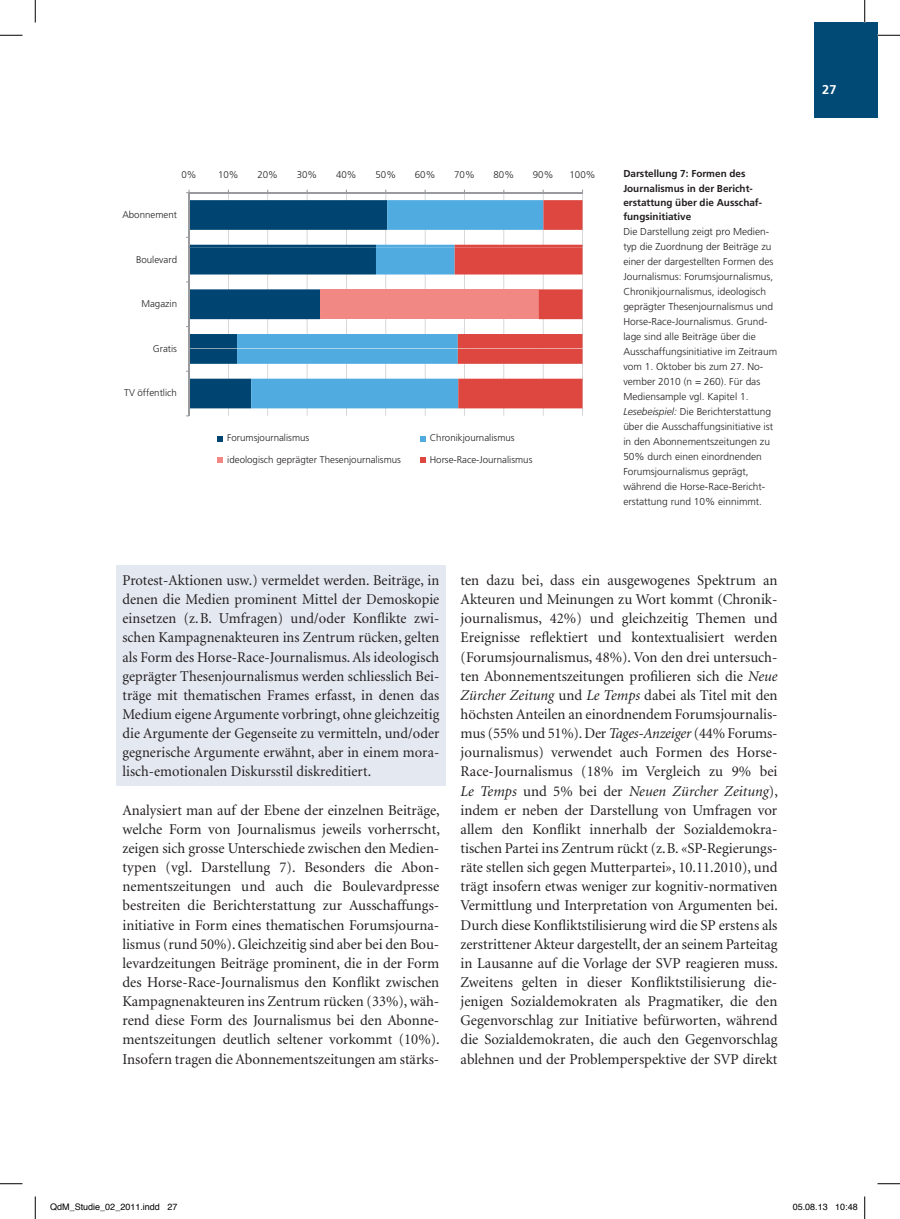
<style>
.page{position:relative;width:900px;height:1219px;background:#fff}
.page>*{position:absolute;margin:0;border:0;box-sizing:border-box;transform-origin:0 0}
.t1{font:15px/19.2px "Minion";color:#231f20}
.t2{font:15px/19.2px "Minion";color:#231f20;text-align:justify;scale:.96 1}
.t3{font:700 12.75px "Frutiger LT Std";color:#fff}
.t4{font:300 10.05px/15px "Frutiger LT Std";color:#231f20}
.t5{font:700 10.05px/14.2px "Frutiger LT Std";color:#231f20}
.t6{font:300 9.75px "Frutiger LT Std";color:#231f20}
.t7{font:9px "Helvetica";color:#000}
.s1{font-style:italic}
</style>
<div class="page">
<div style="left:813px;top:22px;width:64px;height:96px;background:#024a76"></div>
<div style="left:116px;top:566px;width:330px;height:220px;background:#e4e8f1"></div>
<hr style="left:582px;top:193px;width:1px;height:55px;background:#c7c8ca">
<hr style="left:543px;top:193px;width:1px;height:55px;background:#c7c8ca">
<hr style="left:503px;top:193px;width:1px;height:55px;background:#c7c8ca">
<hr style="left:464px;top:193px;width:1px;height:55px;background:#c7c8ca">
<hr style="left:425px;top:193px;width:1px;height:55px;background:#c7c8ca">
<hr style="left:385px;top:193px;width:1px;height:55px;background:#c7c8ca">
<hr style="left:346px;top:193px;width:1px;height:55px;background:#c7c8ca">
<hr style="left:307px;top:193px;width:1px;height:55px;background:#c7c8ca">
<hr style="left:267px;top:193px;width:1px;height:55px;background:#c7c8ca">
<hr style="left:228px;top:193px;width:1px;height:55px;background:#c7c8ca">
<hr style="left:189px;top:192px;width:393px;height:1px;background:#989a9d">
<hr style="left:188px;top:193px;width:2px;height:55px;background:#989a9d">
<hr style="left:582px;top:248px;width:1px;height:100px;background:#c7c8ca">
<hr style="left:582px;top:348px;width:1px;height:68px;background:#c7c8ca">
<hr style="left:543px;top:348px;width:1px;height:68px;background:#c7c8ca">
<hr style="left:503px;top:348px;width:1px;height:68px;background:#c7c8ca">
<hr style="left:464px;top:348px;width:1px;height:68px;background:#c7c8ca">
<hr style="left:425px;top:348px;width:1px;height:68px;background:#c7c8ca">
<hr style="left:385px;top:348px;width:1px;height:68px;background:#c7c8ca">
<hr style="left:346px;top:348px;width:1px;height:68px;background:#c7c8ca">
<hr style="left:307px;top:348px;width:1px;height:68px;background:#c7c8ca">
<hr style="left:267px;top:348px;width:1px;height:68px;background:#c7c8ca">
<hr style="left:228px;top:348px;width:1px;height:68px;background:#c7c8ca">
<hr style="left:188px;top:348px;width:2px;height:68px;background:#989a9d">
<svg style="left:186px;top:200px;width:396px;height:208px"></svg>
<svg style="left:217px;top:436px;width:6px;height:5px"></svg>
<svg style="left:420px;top:436px;width:5px;height:5px"></svg>
<svg style="left:217px;top:457px;width:6px;height:5px"></svg>
<svg style="left:420px;top:457px;width:5px;height:5px"></svg>
<svg style="left:0;top:35px;width:22px;height:1px"></svg>
<svg style="left:877px;top:35px;width:23px;height:1px"></svg>
<svg style="left:0;top:1183px;width:22px;height:1px"></svg>
<svg style="left:877px;top:1183px;width:23px;height:1px"></svg>
<svg style="left:35px;top:0;width:1px;height:22px"></svg>
<svg style="left:35px;top:1196px;width:1px;height:23px"></svg>
<svg style="left:864px;top:0;width:1px;height:22px"></svg>
<svg style="left:864px;top:1196px;width:1px;height:23px"></svg>
<p class="t6" style="left:181px;top:169px;width:17px">0%</p>
<p class="t6" style="left:218px;top:169px;width:22px">10%</p>
<p class="t6" style="left:257px;top:169px;width:22px">20%</p>
<p class="t6" style="left:297px;top:169px;width:22px">30%</p>
<p class="t6" style="left:336px;top:169px;width:22px">40%</p>
<p class="t6" style="left:375px;top:169px;width:22px">50%</p>
<p class="t6" style="left:415px;top:169px;width:22px">60%</p>
<p class="t6" style="left:454px;top:169px;width:22px">70%</p>
<p class="t6" style="left:493px;top:169px;width:22px">80%</p>
<p class="t6" style="left:533px;top:169px;width:22px">90%</p>
<p class="t6" style="left:569px;top:169px;width:27px">100%</p>
<p class="t6" style="left:122px;top:209px;width:56px">Abonnement</p>
<p class="t6" style="left:136px;top:254px;width:43px">Boulevard</p>
<p class="t6" style="left:141px;top:298px;width:37px">Magazin</p>
<p class="t6" style="left:153px;top:343px;width:26px">Gratis</p>
<p class="t6" style="left:124px;top:387px;width:54px">TV öffentlich</p>
<p class="t6" style="left:227px;top:432px;width:84px">Forumsjournalismus</p>
<p class="t6" style="left:430px;top:432px;width:86px">Chronikjournalismus</p>
<p class="t6" style="left:227px;top:454px;width:175px">ideologisch geprägter Thesenjournalismus</p>
<p class="t6" style="left:430px;top:454px;width:104px">Horse-Race-Journalismus</p>
<p class="t5" style="left:623px;top:167px;width:140px">Darstellung 7: Formen des<br>Journalismus in der Bericht&shy;erstattung über die Ausschaf&shy;fungsinitiative</p>
<p class="t4" style="left:623px;top:224px;width:155px">Die Darstellung zeigt pro Medien&shy;typ die Zuordnung der Beiträge zu einer der dargestellten Formen des Journalismus: Forumsjournalismus, Chronikjournalismus, ideologisch geprägter Thesenjournalismus und Horse-Race-Journalismus. Grund&shy;lage sind alle Beiträge über die Ausschaffungsinitiative im Zeitraum vom 1. Oktober bis zum 27. No&shy;vember 2010 (n = 260). Für das Mediensample vgl. Kapitel 1.<br><span class="s1">Lesebeispiel:</span> Die Berichterstattung über die Ausschaffungsinitiative ist in den Abonnementszeitungen zu 50% durch einen einordnenden Forumsjournalismus geprägt, während die Horse-Race-Bericht&shy;erstattung rund 10% einnimmt.</p>
<p class="t2" style="left:122px;top:571px;width:331px">Protest-Aktionen usw.) vermeldet werden. Beiträge, in denen die Medien prominent Mittel der Demoskopie einsetzen (z.B. Umfragen) und/oder Konflikte zwi&shy;schen Kampagnenakteuren ins Zentrum rücken, gelten als Form des Horse-Race-Journalismus. Als ideologisch geprägter Thesenjournalismus werden schliesslich Bei&shy;träge mit thematischen Frames erfasst, in denen das Medium eigene Argumente vorbringt, ohne gleichzeitig die Argumente der Gegenseite zu vermitteln, und/oder gegnerische Argumente erwähnt, aber in einem mora&shy;lisch-emotionalen Diskursstil diskreditiert.</p>
<p class="t1" style="left:122px;top:801px;width:319px">Analysiert man auf der Ebene der einzelnen Beiträge, welche Form von Journalismus jeweils vorherrscht, zeigen sich grosse Unterschiede zwischen den Medien&shy;typen (vgl. Darstellung 7). Besonders die Abon&shy;nementszeitungen und auch die Boulevardpresse bestreiten die Berichterstattung zur Ausschaffungs&shy;initiative in Form eines thematischen Forumsjourna&shy;lismus (rund 50%). Gleichzeitig sind aber bei den Bou&shy;levardzeitungen Beiträge prominent, die in der Form des Horse-Race-Journalismus den Konflikt zwischen Kampagnenakteuren ins Zentrum rücken (33%), wäh&shy;rend diese Form des Journalismus bei den Abonne&shy;mentszeitungen deutlich seltener vorkommt (10%).<br>Insofern tragen die Abonnementszeitungen am stärks-</p>
<p class="t1" style="left:460px;top:571px;width:319px">ten dazu bei, dass ein ausgewogenes Spektrum an Akteuren und Meinungen zu Wort kommt (Chronik&shy;journalismus, 42%) und gleichzeitig Themen und Ereignisse reflektiert und kontextualisiert werden (Forumsjournalismus, 48%). Von den drei untersuch&shy;ten Abonnementszeitungen profilieren sich die <span class="s1">Neue Zürcher Zeitung</span> und <span class="s1">Le Temps</span> dabei als Titel mit den höchsten Anteilen an einordnendem Forumsjournalis&shy;mus (55% und 51%). Der <span class="s1">Tages-Anzeiger</span> (44% Forums&shy;journalismus) verwendet auch Formen des Horse-Race-Journalismus (18% im Vergleich zu 9% bei <span class="s1">Le Temps</span> und 5% bei der <span class="s1">Neuen Zürcher Zeitung</span>), indem er neben der Darstellung von Umfragen vor allem den Konflikt innerhalb der Sozialdemokra&shy;tischen Partei ins Zentrum rückt (z.B. «SP-Regierungs&shy;räte stellen sich gegen Mutterpartei», 10.11.2010), und trägt insofern etwas weniger zur kognitiv-normativen Vermittlung und Interpretation von Argumenten bei.<br>Durch diese Konfliktstilisierung wird die SP erstens als zerstrittener Akteur dargestellt, der an seinem Parteitag in Lausanne auf die Vorlage der SVP reagieren muss.<br>Zweitens gelten in dieser Konfliktstilisierung die&shy;jenigen Sozialdemokraten als Pragmatiker, die den Gegenvorschlag zur Initiative befürworten, während die Sozialdemokraten, die auch den Gegenvorschlag ablehnen und der Problemperspektive der SVP direkt</p>
<p class="t3" style="left:822px;top:82px;width:16px">27</p>
<p class="t7" style="left:50px;top:1199px;width:129px">QdM_Studie_02_2011.indd 27</p>
<p class="t7" style="left:792px;top:1199px;width:67px">05.08.13 10:48</p>
</div>
